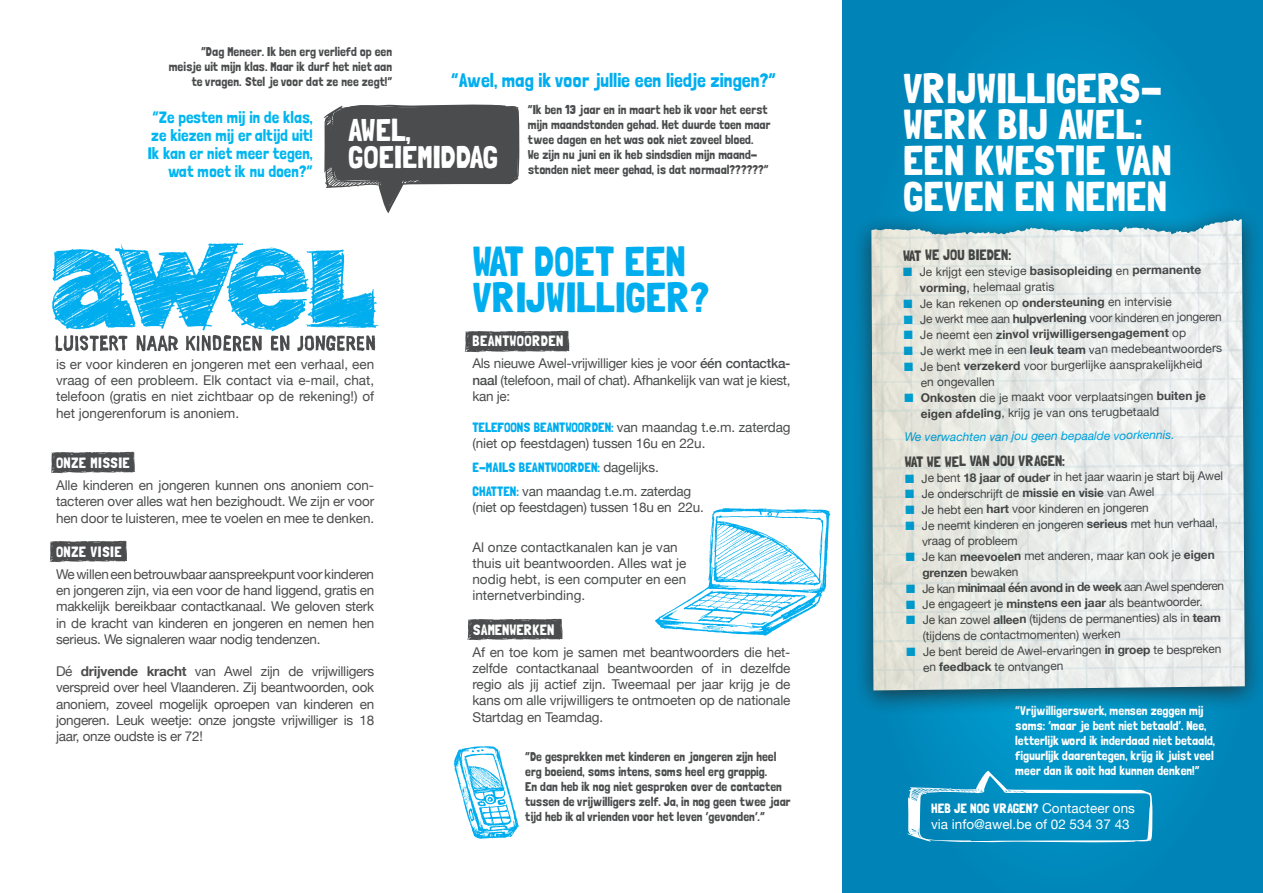
<style>
.page{position:relative;width:1263px;height:893px;background:#fff}
.page>*{position:absolute;margin:0;border:0;box-sizing:border-box;transform-origin:0 0}
.t1{font:42px/36px "Londrina Solid";color:#fff}
.t2{font:42px "Londrina Solid";color:#00aeef}
.t3{font:31.5px "Londrina Solid";color:#fff}
.t4{font:19.5px "Londrina Solid";color:#00aeef}
.t5{font:16.5px "Londrina Solid";color:#00b6f0}
.t6{font:15px "Londrina Solid";color:#4b4c4d}
.t7{font:15px "Londrina Solid";letter-spacing:.02em;color:#fff}
.t8{font:15px "Londrina Solid";color:#fff}
.t9{font:13.5px/16.2px "Helvetica Neue";letter-spacing:-.01em;color:#4b4c4d;text-align:justify}
.t10{font:13.5px "Londrina Solid";color:#00aeef}
.t11{font:13.5px "Londrina Solid";color:#fff}
.t12{font:13.5px "Helvetica Neue";color:#fff}
.t13{font:12.75px/15px "Londrina Solid";color:#4b4c4d}
.t14{font:12.75px/15px "Londrina Solid";color:#fff}
.t15{font:12px/16.5px "Helvetica Neue";letter-spacing:-.01em;color:#4b4c4d}
.t16{font:700 12px "Helvetica Neue";color:#4b4c4d}
.t17{font:italic 12px "Helvetica Neue";color:#00aeef}
.s1{font-weight:700}
.s2{font-weight:500}
.s3{font-family:"Londrina Solid";color:#00aeef}
.s4{font-family:"Helvetica Neue";color:#4b4c4d}
.s5{color:#00aeef}
.s6{font-weight:400}
.s7{font-family:"Helvetica Neue"}
</style>
<div class="page">
<img style="left:467px;top:618px;width:96px;height:23px">
<img style="left:464px;top:330px;width:106px;height:23px">
<img style="left:51px;top:451px;width:84px;height:23px">
<img style="left:49px;top:540px;width:78px;height:23px">
<svg style="left:842px;top:0;width:421px;height:893px;background:#0089bc"></svg>
<img style="left:55px;top:335px;width:321px;height:17px">
<img style="left:52px;top:243px;width:327px;height:89px">
<svg style="left:324px;top:104px;width:195px;height:109px"></svg>
<svg style="left:907px;top:771px;width:245px;height:72px;background:#1a98c6"></svg>
<div style="left:850px;top:204px;width:413px;height:511px;background:#231f20;opacity:.75"></div>
<img style="left:986px;top:219px;width:255px;height:1px">
<svg style="left:871px;top:220px;width:373px;height:470px"></svg>
<svg style="left:454px;top:746px;width:65px;height:93px"></svg>
<svg style="left:655px;top:508px;width:175px;height:128px"></svg>
<p class="t13" style="left:201px;top:44px;width:193px">“Dag Meneer. Ik ben erg verliefd op een</p>
<p class="t13" style="left:169px;top:59px;width:225px;text-align:right">meisje uit mijn klas. Maar ik durf het niet aan te vragen. Stel je voor dat ze nee zegt!”</p>
<p class="t4" style="left:451px;top:68px;width:326px">“Awel, mag ik voor jullie een liedje zingen?”</p>
<p class="t13" style="left:528px;top:102px;width:244px">“Ik ben 13 jaar en in maart heb ik voor het eerst mijn maandstonden gehad. Het duurde toen maar twee dagen en het was ook niet zoveel bloed.</p>
<p class="t13" style="left:528px;top:147px;width:242px">We zijn nu juni en ik heb sindsdien mijn maand&shy;stonden niet meer gehad, is dat normaal??????”</p>
<p class="t5" style="left:153px;top:108px;width:162px">“Ze pesten mij in de klas,</p>
<p class="t5" style="left:151px;top:126px;width:163px">ze kiezen mij er altijd uit!</p>
<p class="t5" style="left:148px;top:144px;width:166px">Ik kan er niet meer tegen,</p>
<p class="t5" style="left:168px;top:162px;width:146px">wat moet ik nu doen?”</p>
<p class="t3" style="left:348px;top:112px;width:64px">AWEL,</p>
<p class="t3" style="left:348px;top:139px;width:152px">GOEIEMIDDAG</p>
<p class="t9" style="left:56px;top:357px;width:320px">is er voor kinderen en jongeren met een verhaal, een vraag of een probleem. Elk contact via e-mail, chat, telefoon (gratis en niet zichtbaar op de rekening!) of het jongerenforum is anoniem.</p>
<p class="t7" style="left:56px;top:454px;width:75px">ONZE MISSIE</p>
<p class="t9" style="left:56px;top:478px;width:320px">Alle kinderen en jongeren kunnen ons anoniem con&shy;tacteren over alles wat hen bezighoudt. We zijn er voor hen door te luisteren, mee te voelen en mee te denken.</p>
<p class="t7" style="left:56px;top:543px;width:67px">ONZE VISIE</p>
<p class="t9" style="left:56px;top:567px;width:320px">We willen een betrouwbaar aanspreekpunt voor kinderen en jongeren zijn, via een voor de hand liggend, gratis en makkelijk bereikbaar contactkanaal. We geloven sterk in de kracht van kinderen en jongeren en nemen hen serieus. We signaleren waar nodig tendenzen.</p>
<p class="t9" style="left:56px;top:664px;width:320px">Dé <span class="s1">drijvende kracht</span> van Awel zijn de vrijwilligers verspreid over heel Vlaanderen. Zij beantwoorden, ook anoniem, zoveel mogelijk oproepen van kinderen en jongeren. Leuk weetje: onze jongste vrijwilliger is 18 jaar, onze oudste is er 72!</p>
<p class="t2" style="left:472px;top:237px;width:215px">WAT DOET EEN</p>
<p class="t2" style="left:472px;top:273px;width:238px">VRIJWILLIGER?</p>
<p class="t7" style="left:472px;top:332px;width:92px">BEANTWOORDEN</p>
<p class="t9" style="left:472px;top:356px;width:320px">Als nieuwe Awel-vrijwilliger kies je voor <span class="s2">één contactka&shy;naal</span> (telefoon, mail of chat). Afhankelijk van wat je kiest, kan je:</p>
<p class="t9" style="left:472px;top:420px;width:320px"><span class="s3">TELEFOONS BEANTWOORDEN:</span> van maandag t.e.m. zaterdag (niet op feestdagen) tussen 16u en 22u.</p>
<p class="t10" style="left:472px;top:459px;width:188px">E-MAILS BEANTWOORDEN: <span class="s4">dagelijks.</span></p>
<p class="t9" style="left:472px;top:483px;width:220px"><span class="s3">CHATTEN:</span> van maandag t.e.m. zaterdag</p>
<p class="t9" style="left:472px;top:500px;width:233px">(niet op feestdagen) tussen 18u en 22u.</p>
<p class="t9" style="left:472px;top:540px;width:207px">Al onze contactkanalen kan je van</p>
<p class="t9" style="left:472px;top:556px;width:216px">thuis uit beantwoorden. Alles wat je</p>
<p class="t9" style="left:472px;top:572px;width:215px">nodig hebt, is een computer en een</p>
<p class="t9" style="left:472px;top:588px;width:114px">internetverbinding.</p>
<p class="t8" style="left:472px;top:620px;width:83px">SAMENWERKEN</p>
<p class="t9" style="left:472px;top:645px;width:320px">Af en toe kom je samen met beantwoorders die het&shy;zelfde contactkanaal beantwoorden of in dezelfde regio als jij actief zijn. Tweemaal per jaar krijg je de kans om alle vrijwilligers te ontmoeten op de nationale Startdag en Teamdag.</p>
<p class="t13" style="left:525px;top:748px;width:253px">“De gesprekken met kinderen en jongeren zijn heel erg boeiend, soms intens, soms heel erg grappig.</p>
<p class="t13" style="left:525px;top:778px;width:267px">En dan heb ik nog niet gesproken over de contacten tussen de vrijwilligers zelf. Ja, in nog geen twee jaar tijd heb ik al vrienden voor het leven ‘gevonden’.”</p>
<p class="t1" style="left:903px;top:70px;width:261px">VRIJWILLIGERS-</p>
<p class="t1" style="left:903px;top:106px;width:241px">WERK BIJ AWEL:</p>
<p class="t1" style="left:903px;top:142px;width:270px">EEN KWESTIE VAN<br>GEVEN EN NEMEN</p>
<p class="t6" style="left:903px;top:247px;width:110px;rotate:-1deg">WAT WE JOU BIEDEN:</p>
<p class="t15" style="left:920px;top:263px;width:283px;text-indent:-17px"><span class="s5">■</span> Je krijgt een stevige <span class="s1">basisopleiding</span> en <span class="s1">permanente vorming</span>, helemaal gratis</p>
<p class="t15" style="left:903px;top:295px;width:270px"><span class="s5">■</span> Je kan rekenen op <span class="s1">ondersteuning</span> en intervisie</p>
<p class="t15" style="left:904px;top:310px;width:320px"><span class="s5">■</span> Je werkt mee aan <span class="s1">hulpverlening</span> voor kinderen en jongeren</p>
<p class="t16" style="left:904px;top:324px;width:284px"><span class="s5">■</span> <span class="s6">Je neemt een</span> zinvol vrijwilligersengagement <span class="s6">op</span></p>
<p class="t15" style="left:904px;top:342px;width:320px"><span class="s5">■</span> Je werkt mee in een <span class="s1">leuk team</span> van medebeantwoorders</p>
<p class="t15" style="left:921px;top:357px;width:283px;line-height:17px;text-indent:-17px"><span class="s5">■</span> Je bent <span class="s1">verzekerd</span> voor burgerlijke aansprakelijkheid en ongevallen</p>
<p class="t15" style="left:921px;top:389px;width:287px;line-height:15.8px;text-indent:-17px"><span class="s5">■</span> <span class="s1">Onkosten</span> die je maakt voor verplaatsingen <span class="s1">buiten je eigen afdeling</span>, krijg je van ons terugbetaald</p>
<p class="t17" style="left:905px;top:427px;width:272px">We verwachten van jou geen bepaalde voorkennis.</p>
<p class="t6" style="left:905px;top:454px;width:162px;rotate:-1deg">WAT WE WEL VAN JOU VRAGEN:</p>
<p class="t15" style="left:905px;top:469px;width:320px"><span class="s5">■</span> Je bent <span class="s1">18 jaar of ouder</span> in het jaar waarin je start bij Awel</p>
<p class="t15" style="left:905px;top:486px;width:251px"><span class="s5">■</span> Je onderschrijft de <span class="s1">missie en visie</span> van Awel</p>
<p class="t15" style="left:905px;top:501px;width:245px"><span class="s5">■</span> Je hebt een <span class="s1">hart</span> voor kinderen en jongeren</p>
<p class="t15" style="left:922px;top:517px;width:298px;text-indent:-17px"><span class="s5">■</span> Je neemt kinderen en jongeren <span class="s1">serieus</span> met hun verhaal, vraag of probleem</p>
<p class="t15" style="left:922px;top:548px;width:294px;line-height:17px;text-indent:-17px"><span class="s5">■</span> Je kan <span class="s1">meevoelen</span> met anderen, maar kan ook je <span class="s1">eigen grenzen</span> bewaken</p>
<p class="t16" style="left:906px;top:578px;width:320px"><span class="s5">■</span> <span class="s6">Je kan</span> minimaal één avond in de week <span class="s6">aan Awel spenderen</span></p>
<p class="t15" style="left:906px;top:595px;width:298px"><span class="s5">■</span> Je engageert je <span class="s1">minstens een jaar</span> als beantwoorder.</p>
<p class="t15" style="left:923px;top:611px;width:300px;text-indent:-17px"><span class="s5">■</span> Je kan zowel <span class="s1">alleen</span> (tijdens de permanenties) als in <span class="s1">team </span>(tijdens de contactmomenten) werken</p>
<p class="t15" style="left:923px;top:643px;width:300px;line-height:16px;text-indent:-17px"><span class="s5">■</span> Je bent bereid de Awel-ervaringen <span class="s1">in groep</span> te bespreken en <span class="s1">feedback</span> te ontvangen</p>
<p class="t14" style="left:1015px;top:703px;width:190px">“Vrijwilligerswerk, mensen zeggen mij</p>
<p class="t14" style="left:1015px;top:718px;width:193px">soms: ‘maar je bent niet betaald’. Nee,</p>
<p class="t14" style="left:1015px;top:733px;width:201px">letterlijk word ik inderdaad niet betaald,</p>
<p class="t14" style="left:1015px;top:748px;width:200px">figuurlijk daarentegen, krijg ik juist veel meer dan ik ooit had kunnen denken!”</p>
<p class="t11" style="left:931px;top:800px;width:205px">HEB JE NOG VRAGEN? <span class="s7">Contacteer ons</span></p>
<p class="t12" style="left:931px;top:814px;width:200px">via info@awel.be of 02 534 37 43</p>
</div>
